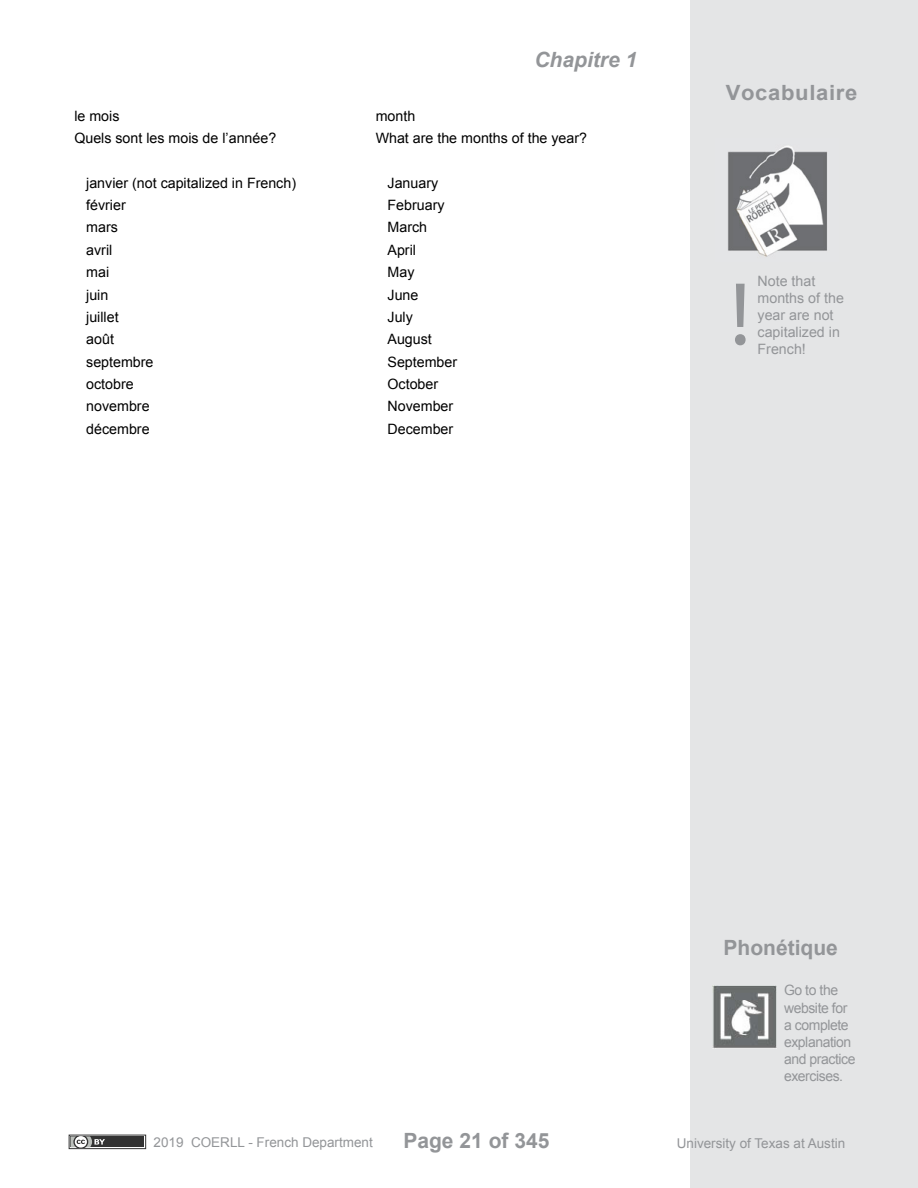
<style>
.page{position:relative;width:918px;height:1188px;background:#fff}
.page>*{position:absolute;margin:0;border:0;box-sizing:border-box;transform-origin:0 0}
.t1{font:700 21px "Arial";color:#939598}
.t2{font:700 21px "Arial";letter-spacing:.03em;color:#939598;scale:1.05 1}
.t3{font:italic 700 21px "Arial";color:#939598}
.t4{font:14.25px "Arial";color:#000}
.t5{font:14.25px/17.1px "Arial";letter-spacing:-.03em;color:#939598}
.t6{font:14.25px/17.1px "Arial";color:#939598}
.t7{font:13.5px "Arial";color:#939598}
</style>
<div class="page">
<div style="left:690px;top:0;width:228px;height:1188px;background:#e4e5e6"></div>
<svg style="left:69px;top:1135px;width:77px;height:14px"></svg>
<div style="left:71px;top:1136px;width:73px;height:11px;background:#333"></div>
<svg style="left:71px;top:1136px;width:34px;height:11px"></svg>
<svg style="left:735px;top:284px;width:11px;height:61px"></svg>
<img style="left:728px;top:146px;width:99px;height:111px">
<img style="left:713px;top:985px;width:64px;height:64px">
<h1 class="t3" style="left:535px;top:46px;width:104px">Chapitre 1</h1>
<p class="t4" style="left:74px;top:106px;width:47px">le mois</p>
<p class="t4" style="left:376px;top:106px;width:41px">month</p>
<p class="t4" style="left:74px;top:129px;width:203px">Quels sont les mois de l’année?</p>
<p class="t4" style="left:376px;top:129px;width:213px">What are the months of the year?</p>
<p class="t4" style="left:86px;top:173px;width:211px">janvier (not capitalized in French)</p>
<p class="t4" style="left:388px;top:173px;width:52px">January</p>
<p class="t4" style="left:86px;top:196px;width:41px">février</p>
<p class="t4" style="left:388px;top:196px;width:59px">February</p>
<p class="t4" style="left:86px;top:218px;width:33px">mars</p>
<p class="t4" style="left:388px;top:218px;width:41px">March</p>
<p class="t4" style="left:86px;top:241px;width:28px">avril</p>
<p class="t4" style="left:388px;top:241px;width:30px">April</p>
<p class="t4" style="left:86px;top:263px;width:24px">mai</p>
<p class="t4" style="left:388px;top:263px;width:28px">May</p>
<p class="t4" style="left:86px;top:285px;width:24px">juin</p>
<p class="t4" style="left:388px;top:285px;width:32px">June</p>
<p class="t4" style="left:86px;top:308px;width:34px">juillet</p>
<p class="t4" style="left:388px;top:308px;width:27px">July</p>
<p class="t4" style="left:86px;top:330px;width:29px">août</p>
<p class="t4" style="left:388px;top:330px;width:46px">August</p>
<p class="t4" style="left:86px;top:352px;width:69px">septembre</p>
<p class="t4" style="left:388px;top:352px;width:71px">September</p>
<p class="t4" style="left:86px;top:375px;width:49px">octobre</p>
<p class="t4" style="left:388px;top:375px;width:52px">October</p>
<p class="t4" style="left:86px;top:397px;width:65px">novembre</p>
<p class="t4" style="left:388px;top:397px;width:67px">November</p>
<p class="t4" style="left:86px;top:419px;width:65px">décembre</p>
<p class="t4" style="left:388px;top:419px;width:67px">December</p>
<h1 class="t2" style="left:726px;top:79px;width:127px">Vocabulaire</h1>
<p class="t6" style="left:758px;top:272px;width:88px">Note that months of the year are not capitalized in<br>French!</p>
<h1 class="t1" style="left:723px;top:934px;width:116px">Phonétique</h1>
<p class="t5" style="left:784px;top:982px;width:73px">Go to the website for a complete explanation and practice exercises.</p>
<p class="t7" style="left:154px;top:1133px;width:221px">2019 COERLL - French Department</p>
<h1 class="t1" style="left:403px;top:1126px;width:147px">Page 21 of 345</h1>
<p class="t7" style="left:677px;top:1134px;width:170px">University of Texas at Austin</p>
</div>
